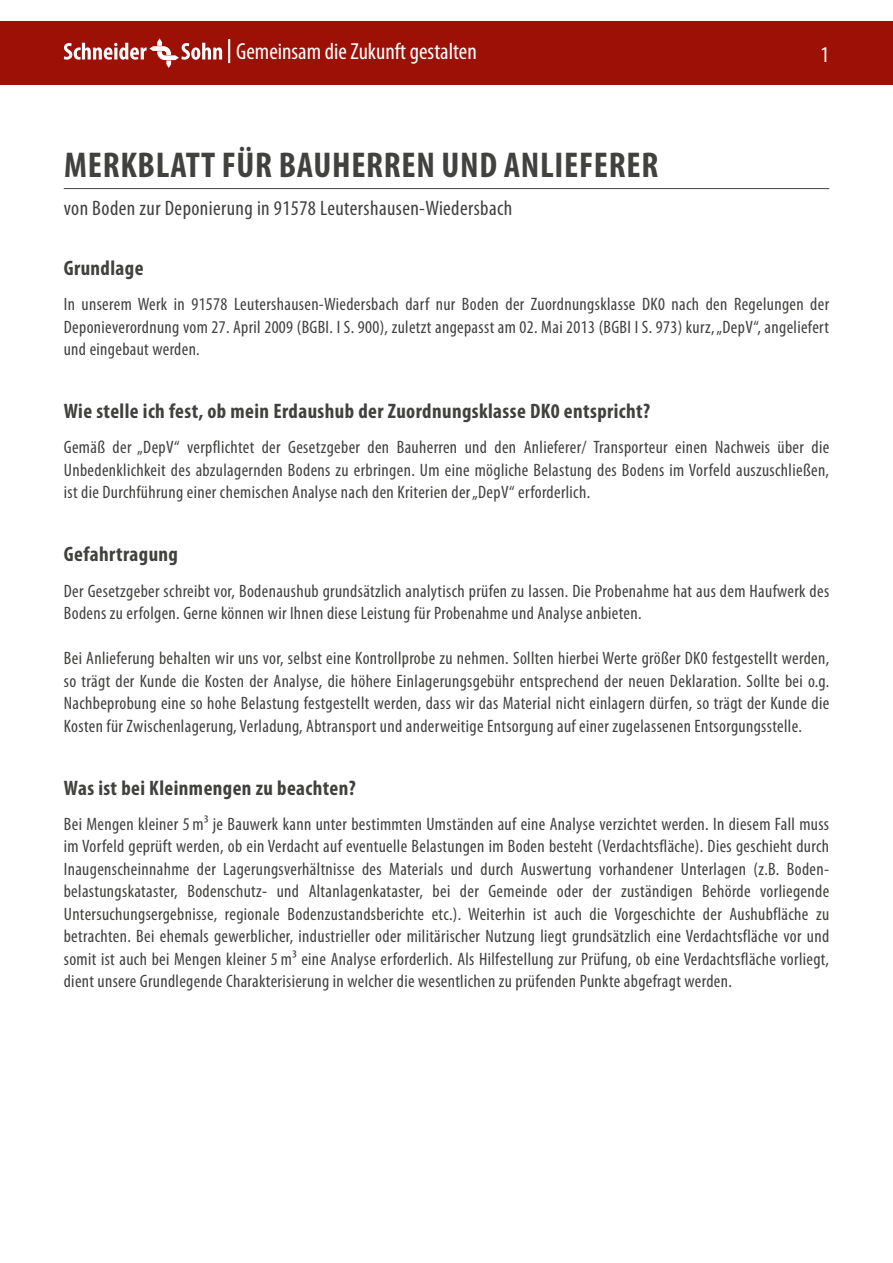
<style>
.page{position:relative;width:893px;height:1263px;background:#fff}
.page>*{position:absolute;margin:0;border:0;box-sizing:border-box;transform-origin:0 0}
.t1{font:700 condensed 36px "Myriad Pro";letter-spacing:.02em;color:#414140}
.t2{font:condensed 23.25px "Myriad Pro";color:#fff}
.t3{font:condensed 22.5px "Myriad Pro";color:#fff}
.t4{font:700 condensed 21px "Myriad Pro";letter-spacing:.02em;color:#414140}
.t5{font:condensed 21px "Myriad Pro";letter-spacing:.02em;color:#414140}
.t6{font:condensed 18px/22.5px "Myriad Pro";letter-spacing:.02em;color:#414140;text-align:justify}
</style>
<div class="page">
<div style="left:0;top:21px;width:893px;height:64px;background:#9c1006"></div>
<svg style="left:64px;top:38px;width:158px;height:30px"></svg>
<hr style="left:228px;top:39px;width:2px;height:24px;background:#fff">
<hr style="left:64px;top:188px;width:765px;height:1px;background:#414140">
<p class="t2" style="left:236px;top:38px;width:242px">Gemeinsam die Zukunft gestalten</p>
<h1 class="t1" style="left:64px;top:143px;width:596px">MERKBLATT FÜR BAUHERREN UND ANLIEFERER</h1>
<p class="t5" style="left:64px;top:195px;width:450px">von Boden zur Deponierung in 91578 Leutershausen-Wiedersbach</p>
<p class="t3" style="left:820px;top:40px;width:10px">1</p>
<p class="t4" style="left:64px;top:255px;width:81px">Grundlage</p>
<p class="t6" style="left:64px;top:293px;width:767px">In unserem Werk in 91578 Leutershausen-Wiedersbach darf nur Boden der Zuordnungsklasse DK0 nach den Regelungen der Deponieverordnung vom 27. April 2009 (BGBI. I S. 900), zuletzt angepasst am 02. Mai 2013 (BGBI I S. 973) kurz, „DepV“, angeliefert und eingebaut werden.</p>
<p class="t4" style="left:64px;top:398px;width:588px">Wie stelle ich fest, ob mein Erdaushub der Zuordnungsklasse DK0 entspricht?</p>
<p class="t6" style="left:64px;top:436px;width:767px">Gemäß der „DepV“ verpflichtet der Gesetzgeber den Bauherren und den Anlieferer/ Transporteur einen Nachweis über die Unbedenklichkeit des abzulagernden Bodens zu erbringen. Um eine mögliche Belastung des Bodens im Vorfeld auszuschließen, ist die Durchführung einer chemischen Analyse nach den Kriterien der „DepV“ erforderlich.</p>
<p class="t4" style="left:64px;top:541px;width:116px">Gefahrtragung</p>
<p class="t6" style="left:64px;top:579px;width:767px">Der Gesetzgeber schreibt vor, Bodenaushub grundsätzlich analytisch prüfen zu lassen. Die Probenahme hat aus dem Haufwerk des<br>Bodens zu erfolgen. Gerne können wir Ihnen diese Leistung für Probenahme und Analyse anbieten.</p>
<p class="t6" style="left:64px;top:647px;width:767px">Bei Anlieferung behalten wir uns vor, selbst eine Kontrollprobe zu nehmen. Sollten hierbei Werte größer DK0 festgestellt werden, so trägt der Kunde die Kosten der Analyse, die höhere Einlagerungsgebühr entsprechend der neuen Deklaration. Sollte bei o.g.<br>Nachbeprobung eine so hohe Belastung festgestellt werden, dass wir das Material nicht einlagern dürfen, so trägt der Kunde die Kosten für Zwischenlagerung, Verladung, Abtransport und anderweitige Entsorgung auf einer zugelassenen Entsorgungsstelle.</p>
<p class="t4" style="left:64px;top:774px;width:294px">Was ist bei Kleinmengen zu beachten?</p>
<p class="t6" style="left:64px;top:812px;width:767px">Bei Mengen kleiner 5 m³ je Bauwerk kann unter bestimmten Umständen auf eine Analyse verzichtet werden. In diesem Fall muss im Vorfeld geprüft werden, ob ein Verdacht auf eventuelle Belastungen im Boden besteht (Verdachtsfläche). Dies geschieht durch Inaugenscheinnahme der Lagerungsverhältnisse des Materials und durch Auswertung vorhandener Unterlagen (z.B. Boden&shy;belastungskataster, Bodenschutz- und Altanlagenkataster, bei der Gemeinde oder der zuständigen Behörde vorliegende Untersuchungsergebnisse, regionale Bodenzustandsberichte etc.). Weiterhin ist auch die Vorgeschichte der Aushubfläche zu betrachten. Bei ehemals gewerblicher, industrieller oder militärischer Nutzung liegt grundsätzlich eine Verdachtsfläche vor und somit ist auch bei Mengen kleiner 5 m³ eine Analyse erforderlich. Als Hilfestellung zur Prüfung, ob eine Verdachtsfläche vorliegt, dient unsere Grundlegende Charakterisierung in welcher die wesentlichen zu prüfenden Punkte abgefragt werden.</p>
</div>
